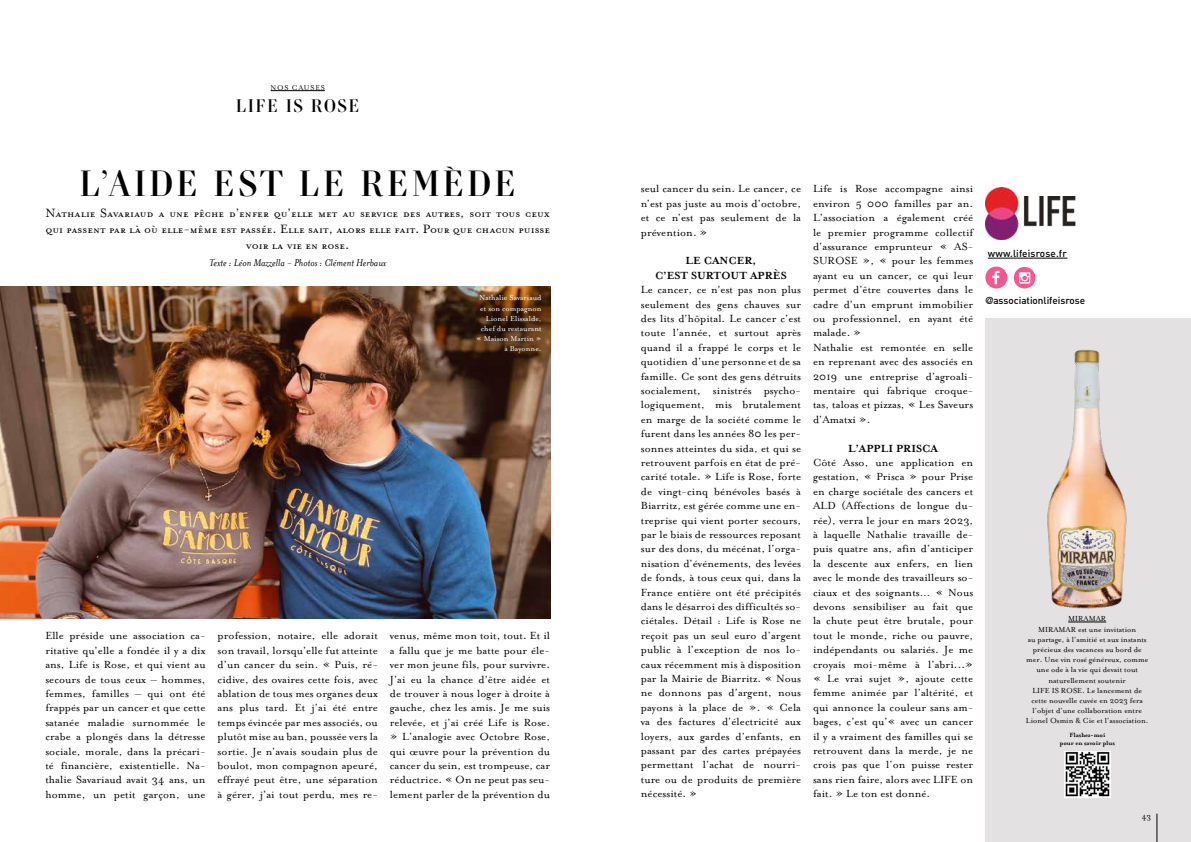
<style>
.page{position:relative;width:1191px;height:842px;background:#fff}
.page>*{position:absolute;margin:0;border:0;box-sizing:border-box;transform-origin:0 0}
.t1{font:36px "Retiro Pro Regular 16 pt";letter-spacing:.1em;color:#000}
.t2{font:18px "Retiro Pro Regular 16 pt";letter-spacing:.1em;color:#000}
.t3{font:14px/16px "Mrs Eaves Petite Caps";color:#000;text-align:center}
.t4{font:12px/14.4px "Mrs Eaves Roman";letter-spacing:.005em;color:#000;text-align:justify}
.t5{font:700 12px/14.4px "Mrs Eaves";letter-spacing:.005em;color:#000;text-align:center}
.t6{font:italic 11.5px "Mrs Eaves";color:#000}
.t7{font:500 10px "FFDIN";letter-spacing:-.005em;color:#000}
.t8{font:9px "Mrs Eaves Roman";color:#000}
.t9{font:8.5px/10.2px "Mrs Eaves Roman";color:#000;text-align:center}
.t10{font:8.5px/10.2px "Mrs Eaves Roman";color:#fff;text-align:right}
.t11{font:8.1px "Mrs Eaves Roman";letter-spacing:.1em;color:#000}
.t12{font:700 7px/8px "Mrs Eaves";color:#000;text-align:center}
.s1{font-family:"DIN Alternate";font-weight:700}
</style>
<div class="page">
<div style="left:985px;top:318px;width:206px;height:524px;background:#e3e1e2"></div>
<img style="left:0;top:287px;width:550px;height:331px">
<hr style="left:270px;top:90px;width:55px;height:1px;background:#000">
<hr style="left:1068px;top:622px;width:38px;height:1px;background:#000">
<img style="left:1047px;top:349px;width:80px;height:260px">
<img style="left:1064px;top:751px;width:46px;height:46px">
<svg style="left:985px;top:267px;width:22px;height:21px"></svg>
<div style="left:1013px;top:267px;width:22px;height:21px;background:#f25992;border-radius:50%"></div>
<svg style="left:1019px;top:272px;width:11px;height:12px"></svg>
<hr style="left:987px;top:258px;width:80px;height:1px;background:#000">
<img style="left:985px;top:187px;width:35px;height:53px">
<img style="left:1023px;top:196px;width:53px;height:31px">
<svg style="left:1156px;top:814px;width:1px;height:28px"></svg>
<p class="t11" style="left:270px;top:83px;width:56px">NOS CAUSES</p>
<h2 class="t2" style="left:236px;top:94px;width:125px">LIFE IS ROSE</h2>
<h1 class="t1" style="left:80px;top:159px;width:437px">L’AIDE EST LE REMÈDE</h1>
<p class="t3" style="left:45px;top:205px;width:506px">Nathalie Savariaud a une pêche d’enfer qu’elle met au service des autres, soit tous ceux qui passent par là où elle-même est passée. Elle sait, alors elle fait. Pour que chacun puisse voir la vie en rose.</p>
<p class="t6" style="left:209px;top:256px;width:179px">Texte : Léon Mazzella - Photos : Clément Herbaux</p>
<p class="t10" style="left:476px;top:293px;width:67px">Nathalie Savariaud et son compagnon<br>Lionel Elissalde, chef du restaurant « Maison Martin » à Bayonne.</p>
<p class="t4" style="left:45px;top:629px;width:162px">Elle préside une association ca&shy;ritative qu’elle a fondée il y a dix ans, Life is Rose, et qui vient au secours de tous ceux – hommes, femmes, familles – qui ont été frappés par un cancer et que cette satanée maladie surnommée le crabe a plongés dans la détresse sociale, morale, dans la précari&shy;té financière, existentielle. Na&shy;thalie Savariaud avait 34 ans, un homme, un petit garçon, une</p>
<p class="t4" style="left:218px;top:629px;width:162px">profession, notaire, elle adorait son travail, lorsqu’elle fut atteinte d’un cancer du sein. « Puis, ré&shy;cidive, des ovaires cette fois, avec ablation de tous mes organes deux ans plus tard. Et j’ai été entre temps évincée par mes associés, ou plutôt mise au ban, poussée vers la sortie. Je n’avais soudain plus de boulot, mon compagnon apeuré, effrayé peut être, une séparation à gérer, j’ai tout perdu, mes re-</p>
<p class="t4" style="left:390px;top:629px;width:162px">venus, même mon toit, tout. Et il a fallu que je me batte pour éle&shy;ver mon jeune fils, pour survivre.<br>J’ai eu la chance d’être aidée et de trouver à nous loger à droite à gauche, chez les amis. Je me suis relevée, et j’ai créé Life is Rose. » L’analogie avec Octobre Rose, qui œuvre pour la prévention du cancer du sein, est trompeuse, car réductrice. « On ne peut pas seu&shy;lement parler de la prévention du</p>
<p class="t4" style="left:641px;top:182px;width:162px">seul cancer du sein. Le cancer, ce n’est pas juste au mois d’octobre, et ce n’est pas seulement de la prévention. »</p>
<p class="t5" style="left:655px;top:254px;width:133px">LE CANCER,<br>C’EST SURTOUT APRÈS</p>
<p class="t4" style="left:641px;top:283px;width:162px">Le cancer, ce n’est pas non plus seulement des gens chauves sur des lits d’hôpital. Le cancer c’est toute l’année, et surtout après quand il a frappé le corps et le quotidien d’une personne et de sa famille. Ce sont des gens détruits socialement, sinistrés psycho&shy;logiquement, mis brutalement en marge de la société comme le furent dans les années 80 les per&shy;sonnes atteintes du sida, et qui se retrouvent parfois en état de pré&shy;carité totale. » Life is Rose, forte de vingt-cinq bénévoles basés à Biarritz, est gérée comme une en&shy;treprise qui vient porter secours, par le biais de ressources reposant sur des dons, du mécénat, l’orga&shy;nisation d’événements, des levées de fonds, à tous ceux qui, dans la France entière ont été précipités dans le désarroi des difficultés so&shy;ciétales. Détail : Life is Rose ne reçoit pas un seul euro d’argent public à l’exception de nos lo&shy;caux récemment mis à disposition par la Mairie de Biarritz. « Nous ne donnons pas d’argent, nous payons à la place de ». « Cela va des factures d’électricité aux loyers, aux gardes d’enfants, en passant par des cartes prépayées permettant l’achat de nourri&shy;ture ou de produits de première nécessité. »</p>
<p class="t4" style="left:813px;top:182px;width:162px;text-align:left">Life is Rose accompagne ainsi environ 5 000 familles par an.<br>L’association a également créé le premier programme collectif d’assurance emprunteur « AS-<br>SUROSE », « pour les femmes ayant eu un cancer, ce qui leur permet d’être couvertes dans le cadre d’un emprunt immobilier ou professionnel, en ayant été malade. »<br>Nathalie est remontée en selle en reprenant avec des associés en<br>2019 une entreprise d’agroali&shy;mentaire qui fabrique croque&shy;tas, taloas et pizzas, « Les Saveurs d’Amatxi ».</p>
<p class="t5" style="left:848px;top:441px;width:91px">L’APPLI PRISCA</p>
<p class="t4" style="left:813px;top:455px;width:162px">Côté Asso, une application en gestation, « Prisca » pour Prise en charge sociétale des cancers et ALD (Affections de longue du&shy;rée), verra le jour en mars 2023, à laquelle Nathalie travaille de&shy;puis quatre ans, afin d’anticiper la descente aux enfers, en lien avec le monde des travailleurs so&shy;ciaux et des soignants… « Nous devons sensibiliser au fait que la chute peut être brutale, pour tout le monde, riche ou pauvre, indépendants ou salariés. Je me croyais moi-même à l’abri...» « Le vrai sujet », ajoute cette femme animée par l’altérité, et qui annonce la couleur sans am&shy;bages, c’est qu’« avec un cancer il y a vraiment des familles qui se retrouvent dans la merde, je ne crois pas que l’on puisse rester sans rien faire, alors avec LIFE on fait. » Le ton est donné.</p>
<p class="t7" style="left:988px;top:246px;width:80px">www.lifeisrose.fr</p>
<p class="t7" style="left:985px;top:293px;width:101px"><span class="s1">@</span>associationlifeisrose</p>
<p class="t9" style="left:1025px;top:614px;width:124px">MIRAMAR<br>MIRAMAR est une invitation<br>au partage, à l’amitié et aux instants précieux des vacances au bord de mer. Une vin rosé généreux, comme une ode à la vie qui devait tout naturellement soutenir<br>LIFE IS ROSE. Le lancement de cette nouvelle cuvée en 2023 fera l’objet d’une collaboration entre<br>Lionel Osmin &amp; Cie et l’association.</p>
<p class="t12" style="left:1059px;top:731px;width:57px">Flashez-moi<br>pour en savoir plus</p>
<p class="t8" style="left:1141px;top:812px;width:11px">43</p>
</div>
